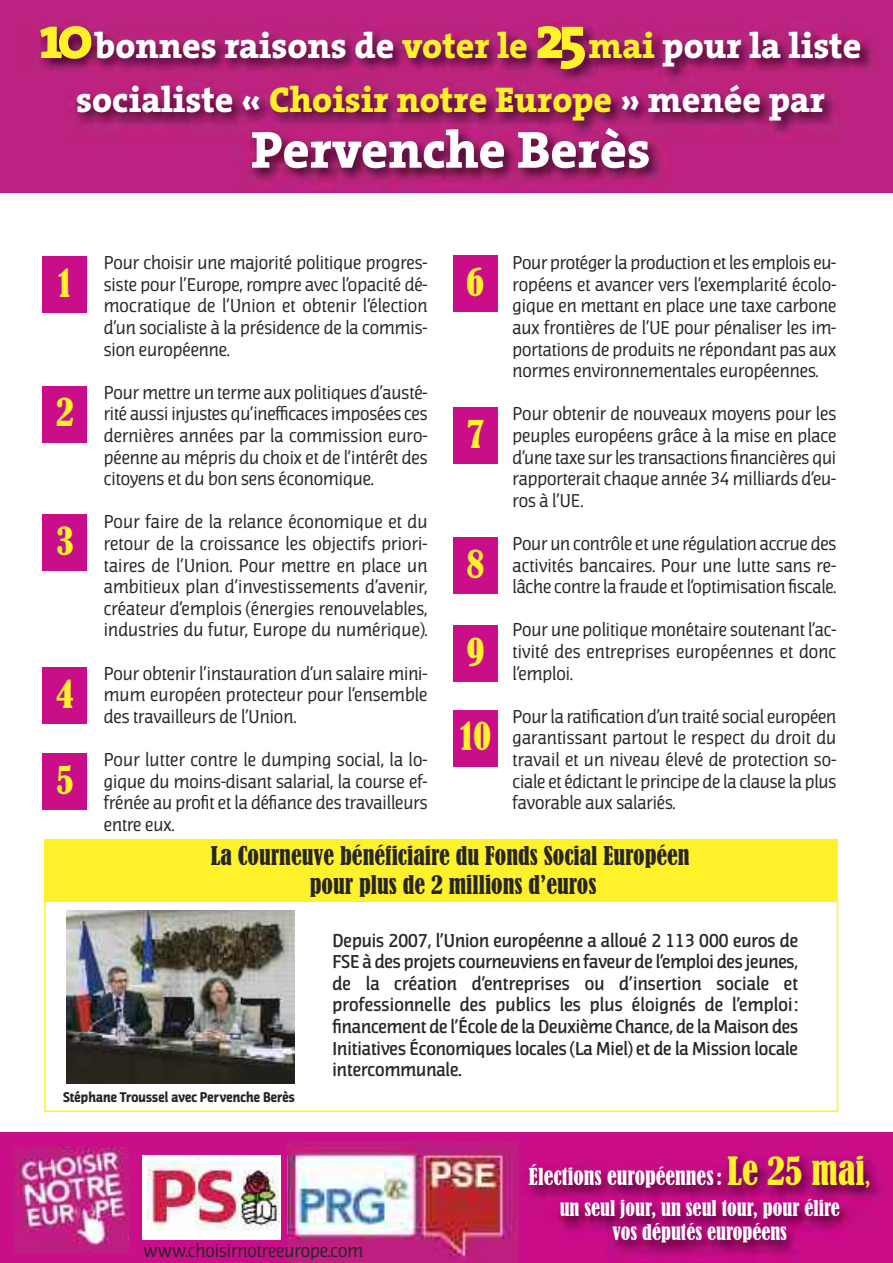
<style>
.page{position:relative;width:893px;height:1263px;background:#fff}
.page>*{position:absolute;margin:0;border:0;box-sizing:border-box;transform-origin:0 0}
.t1{font:52.5px "The Serif Veolia W8 Ex Bld";color:#fff}
.t2{font:36px/54.3px "The Serif Veolia W8 Ex Bld";color:#fff;text-align:center}
.t3{font:condensed 36px "Bernard";color:#fff12a}
.t4{font:condensed 24px/28.8px "Bernard";color:#272627;text-align:center}
.t5{font:condensed 21.75px "Bernard";color:#fff}
.t6{font:condensed 20.25px/24.3px "Bernard";color:#fff;text-align:center}
.t7{font:18px/21.6px "Jaures";color:#272627;text-align:justify}
.t8{font:600 18px/21.6px "Jaures";color:#272627;text-align:justify}
.t9{font:700 13.5px "Jaures";color:#272627}
.s1{font-size:60px;color:#fff12a}
.s2{color:#fff12a}
.s3{font-size:36.3px;color:#fff12a}
</style>
<div class="page">
<div style="left:44px;top:839px;width:794px;height:62px;background:#fff12a"></div>
<img style="left:0;top:0;width:893px;height:193px">
<div style="left:0;top:1132px;width:893px;height:131px;background:#ca0d89"></div>
<img style="left:439px;top:1141px;width:444px;height:115px">
<img style="left:14px;top:1147px;width:114px;height:107px">
<img style="left:288px;top:1142px;width:231px;height:121px">
<div style="left:43px;top:256px;width:44px;height:56px;background:#ca0d89"></div>
<div style="left:43px;top:386px;width:44px;height:56px;background:#ca0d89"></div>
<div style="left:43px;top:514px;width:44px;height:56px;background:#ca0d89"></div>
<div style="left:43px;top:668px;width:44px;height:56px;background:#ca0d89"></div>
<div style="left:43px;top:753px;width:44px;height:57px;background:#ca0d89"></div>
<div style="left:453px;top:256px;width:45px;height:56px;background:#ca0d89"></div>
<div style="left:453px;top:407px;width:45px;height:56px;background:#ca0d89"></div>
<div style="left:453px;top:537px;width:45px;height:57px;background:#ca0d89"></div>
<div style="left:453px;top:625px;width:45px;height:56px;background:#ca0d89"></div>
<div style="left:453px;top:710px;width:45px;height:56px;background:#ca0d89"></div>
<hr style="left:44px;top:897px;width:2px;height:214px;background:#fff12a">
<hr style="left:837px;top:899px;width:1px;height:212px;background:#fff12a">
<hr style="left:44px;top:1110px;width:794px;height:2px;background:#fff12a">
<img style="left:67px;top:910px;width:227px;height:173px">
<div style="left:142px;top:1156px;width:139px;height:84px;background:#fff"></div>
<img style="left:148px;top:1158px;width:132px;height:72px">
<h2 class="t2" style="left:40px;top:22px;width:823px"><span class="s1">10</span>bonnes raisons de <span class="s2">voter le</span> <span class="s1">25</span><span class="s2">mai</span> pour la liste socialiste « <span class="s2">Choisir notre Europe</span> » menée par</h2>
<h1 class="t1" style="left:251px;top:129px;width:401px">Pervenche Berès</h1>
<h2 class="t3" style="left:58px;top:263px;width:15px">1</h2>
<h2 class="t3" style="left:56px;top:393px;width:19px">2</h2>
<h2 class="t3" style="left:56px;top:521px;width:19px">3</h2>
<h2 class="t3" style="left:56px;top:675px;width:19px">4</h2>
<h2 class="t3" style="left:56px;top:760px;width:19px">5</h2>
<p class="t7" style="left:104px;top:252px;width:325px">Pour choisir une majorité politique progres&shy;siste pour l’Europe, rompre avec l’opacité dé&shy;mocratique de l’Union et obtenir l’élection d’un socialiste à la présidence de la commis&shy;sion européenne.</p>
<p class="t7" style="left:104px;top:382px;width:325px">Pour mettre un terme aux politiques d’austé&shy;rité aussi injustes qu’inefficaces imposées ces dernières années par la commission euro&shy;péenne au mépris du choix et de l’intérêt des citoyens et du bon sens économique.</p>
<p class="t7" style="left:104px;top:511px;width:325px">Pour faire de la relance économique et du retour de la croissance les objectifs priori&shy;taires de l’Union. Pour mettre en place un ambitieux plan d’investissements d’avenir, créateur d’emplois (énergies renouvelables, industries du futur, Europe du numérique).</p>
<p class="t7" style="left:104px;top:662px;width:325px">Pour obtenir l’instauration d’un salaire mini&shy;mum européen protecteur pour l’ensemble des travailleurs de l’Union.</p>
<p class="t7" style="left:104px;top:749px;width:325px">Pour lutter contre le dumping social, la lo&shy;gique du moins-disant salarial, la course ef&shy;frénée au profit et la défiance des travailleurs entre eux.</p>
<h2 class="t3" style="left:467px;top:263px;width:19px">6</h2>
<h2 class="t3" style="left:467px;top:414px;width:19px">7</h2>
<h2 class="t3" style="left:467px;top:544px;width:19px">8</h2>
<h2 class="t3" style="left:467px;top:632px;width:19px">9</h2>
<h2 class="t3" style="left:460px;top:717px;width:33px">10</h2>
<p class="t7" style="left:513px;top:252px;width:325px">Pour protéger la production et les emplois eu&shy;ropéens et avancer vers l’exemplarité écolo&shy;gique en mettant en place une taxe carbone aux frontières de l’UE pour pénaliser les im&shy;portations de produits ne répondant pas aux normes environnementales européennes.</p>
<p class="t7" style="left:513px;top:403px;width:325px">Pour obtenir de nouveaux moyens pour les peuples européens grâce à la mise en place d’une taxe sur les transactions financières qui rapporterait chaque année 34 milliards d’eu&shy;ros à l’UE.</p>
<p class="t7" style="left:513px;top:533px;width:325px">Pour un contrôle et une régulation accrue des activités bancaires. Pour une lutte sans re&shy;lâche contre la fraude et l’optimisation fiscale.</p>
<p class="t7" style="left:513px;top:619px;width:325px">Pour une politique monétaire soutenant l’ac&shy;tivité des entreprises européennes et donc l’emploi.</p>
<p class="t7" style="left:513px;top:706px;width:325px">Pour la ratification d’un traité social européen garantissant partout le respect du droit du travail et un niveau élevé de protection so&shy;ciale et édictant le principe de la clause la plus favorable aux salariés.</p>
<h3 class="t4" style="left:211px;top:842px;width:480px">La Courneuve bénéficiaire du Fonds Social Européen pour plus de 2 millions d’euros</h3>
<p class="t8" style="left:332px;top:929px;width:467px">Depuis 2007, l’Union européenne a alloué 2 113 000 euros de FSE à des projets courneuviens en faveur de l’emploi des jeunes, de la création d’entreprises ou d’insertion sociale et professionnelle des publics les plus éloignés de l’emploi : financement de l’École de la Deuxième Chance, de la Maison des Initiatives Économiques locales (La Miel) et de la Mission locale intercommunale.</p>
<p class="t9" style="left:63px;top:1089px;width:233px">Stéphane Troussel avec Pervenche Berès</p>
<p class="t7" style="left:143px;top:1240px;width:221px">www.choisirnotreeurope.com</p>
<p class="t5" style="left:529px;top:1165px;width:343px">Élections européennes: <span class="s3">Le 25 mai</span><span class="s2">,</span></p>
<p class="t6" style="left:560px;top:1197px;width:282px">un seul jour, un seul tour, pour élire vos députés européens</p>
</div>
